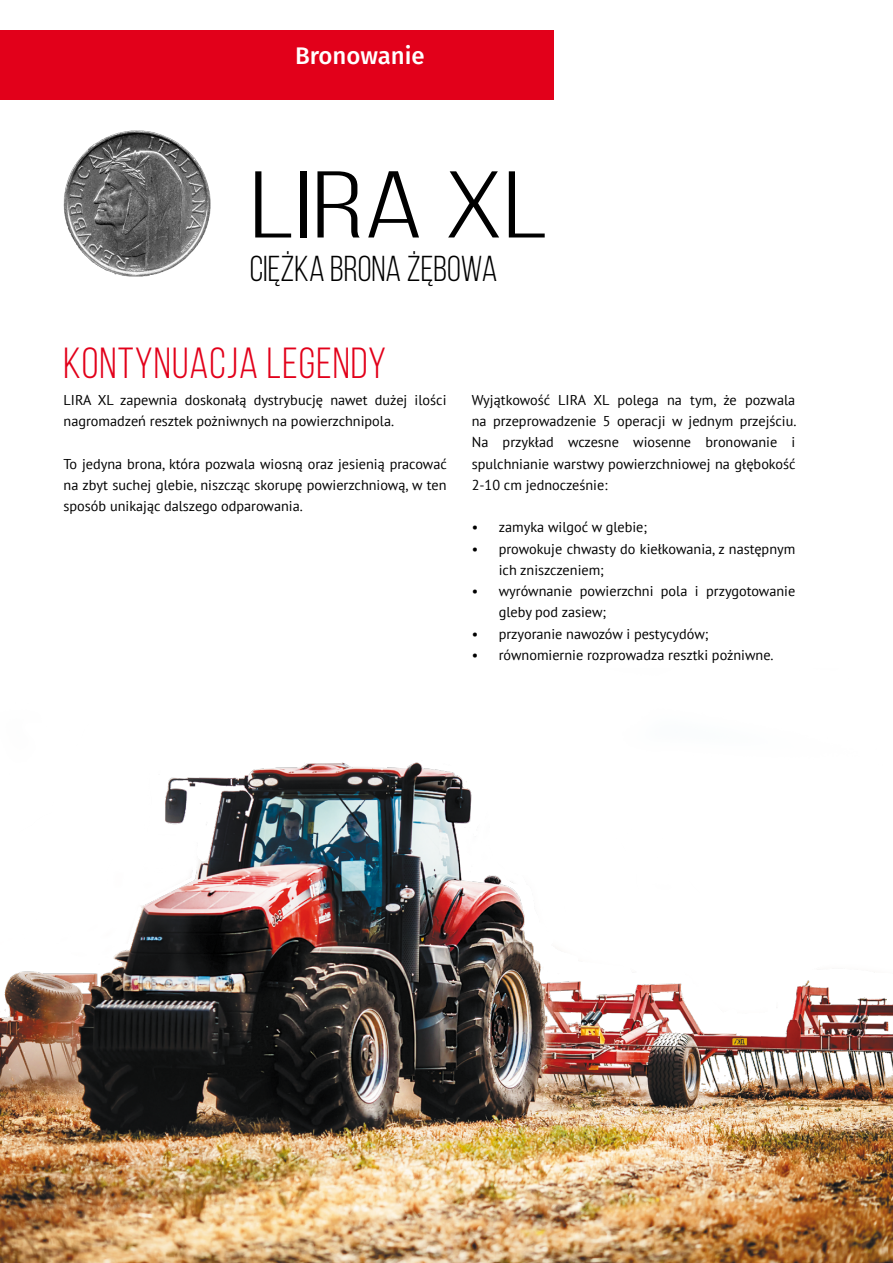
<style>
.page{position:relative;width:893px;height:1263px;background:#fff}
.page>*{position:absolute;margin:0;border:0;box-sizing:border-box;transform-origin:0 0}
.t1{font:94.5px "Bebas Neue";color:#000;scale:1.43 1}
.t2{font:43.5px "Bebas Neue";letter-spacing:.025em;color:#e2001a}
.t3{font:36px "Bebas Neue";color:#000}
.t4{font:500 24px "Fira Sans";color:#fff}
.t5{font:14.25px/21.3px "PT Sans";color:#000}
</style>
<div class="page">
<div style="left:0;top:30px;width:553px;height:70px;background:#e2001a"></div>
<img style="left:64px;top:130px;width:146px;height:147px">
<img style="left:0;top:762px;width:893px;height:501px">
<h3 class="t4" style="left:295px;top:36px;width:131px">Bronowanie</h3>
<h1 class="t1" style="left:250px;top:154px;width:210px">LIRA XL</h1>
<h3 class="t3" style="left:250px;top:249px;width:249px">CIĘŻKA BRONA ŻĘBOWA</h3>
<h2 class="t2" style="left:64px;top:339px;width:324px">KONTYNUACJA LEGENDY</h2>
<p class="t5" style="left:64px;top:389px;width:384px">LIRA XL zapewnia doskonałą dystrybucję nawet dużej ilości nagromadzeń resztek pożniwnych na powierzchnipola.</p>
<p class="t5" style="left:64px;top:453px;width:385px;text-align:justify">To jedyna brona, która pozwala wiosną oraz jesienią pracować na zbyt suchej glebie, niszcząc skorupę powierzchniową, w ten sposób unikając dalszego odparowania.</p>
<p class="t5" style="left:472px;top:389px;width:326px;text-align:justify">Wyjątkowość LIRA XL polega na tym, że pozwala na przeprowadzenie 5 operacji w jednym przejściu.<br>Na przykład wczesne wiosenne bronowanie i spulchnianie warstwy powierzchniowej na głębokość 2-10 cm jednocześnie:</p>
<p class="t5" style="left:472px;top:516px;width:177px">• zamyka wilgoć w glebie;</p>
<p class="t5" style="left:499px;top:538px;width:298px;text-indent:-27px">• prowokuje chwasty do kiełkowania, z następnym ich zniszczeniem;</p>
<p class="t5" style="left:499px;top:580px;width:298px;text-indent:-27px">• wyrównanie powierzchni pola i przygotowanie gleby pod zasiew;</p>
<p class="t5" style="left:472px;top:623px;width:238px">• przyoranie nawozów i pestycydów;</p>
<p class="t5" style="left:472px;top:644px;width:303px">• równomiernie rozprowadza resztki pożniwne.</p>
</div>
